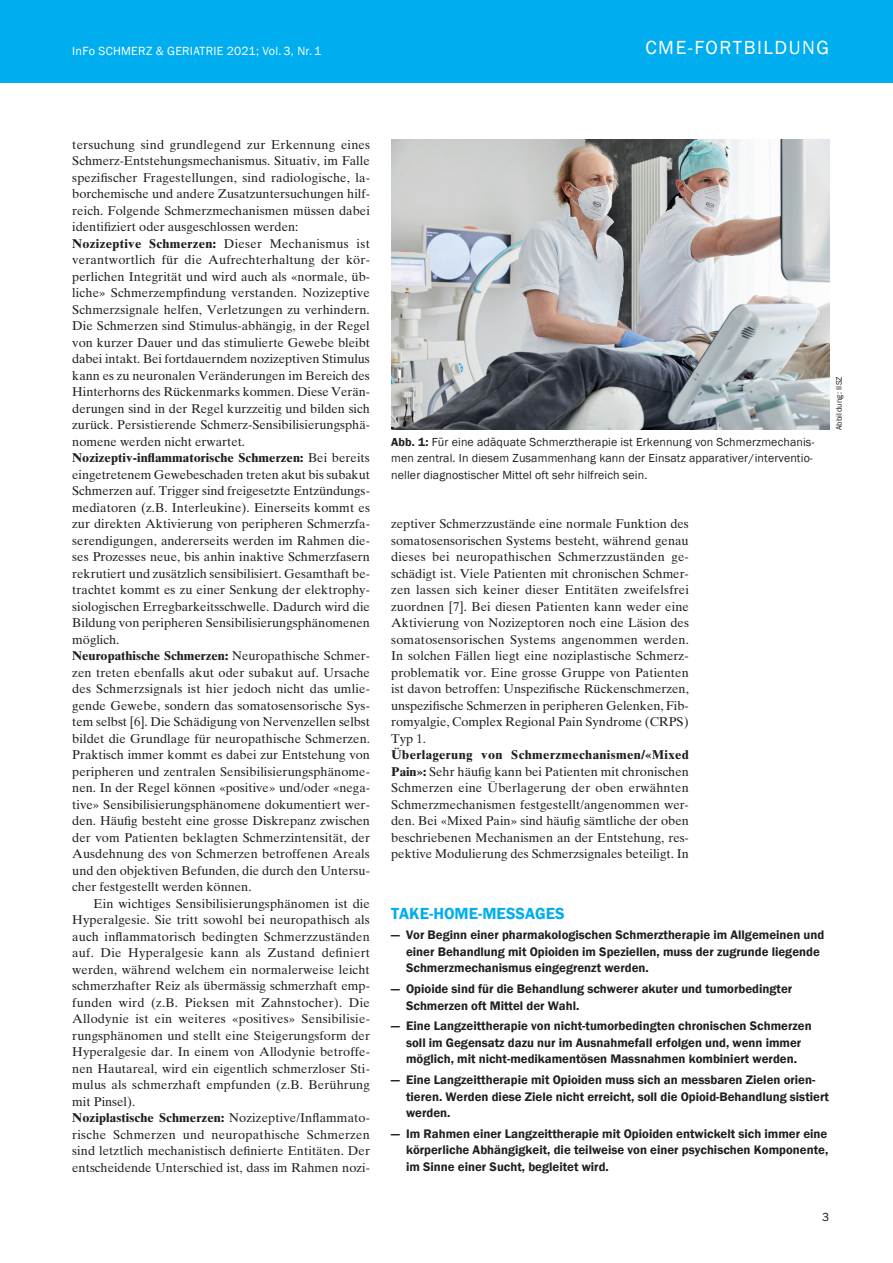
<style>
.page{position:relative;width:893px;height:1263px;background:#fff}
.page>*{position:absolute;margin:0;border:0;box-sizing:border-box;transform-origin:0 0}
.t1{font:19.5px "Franklin Gothic";letter-spacing:.08em;color:#fff}
.Take-H__Titel_nur_CM{font:600 16.5px "Franklin Gothic";color:#00aeef}
.Fliesstext_OE_2SP{font:12.75px/16.5px "Times Ten";color:#231f20;text-align:justify}
.t2{font:600 12.75px/16.5px "Franklin Gothic";color:#231f20}
.Fliesstext_ME_2SP{font:12.75px/16.5px "Times Ten";letter-spacing:.01em;color:#231f20;text-align:justify}
.t3{font:12.15px "Franklin Gothic";letter-spacing:.02em;color:#fff}
.Bild_U{font:12px/16.5px "Franklin Gothic";letter-spacing:.01em;color:#231f20}
.Bild_Q{font:8.25px "Franklin Gothic";letter-spacing:.02em;color:#231f20}
.s1{font-weight:700}
.s2{font-weight:600}
</style>
<div class="page">
<div style="left:0;top:0;width:893px;height:83px;background:#00aeef"></div>
<img style="left:391px;top:139px;width:438px;height:290px">
<p class="t3" style="left:72px;top:43px;width:251px">InFo SCHMERZ &amp; GERIATRIE 2021; Vol. 3, Nr. 1</p>
<h1 class="t1" style="left:645px;top:36px;width:185px">CME-FORTBILDUNG</h1>
<p class="Fliesstext_OE_2SP" style="left:72px;top:136px;width:299px">tersuchung sind grundlegend zur Erkennung eines Schmerz-Entstehungsmechanismus. Situativ, im Falle spezifischer Fragestellungen, sind radiologische, la&shy;borchemische und andere Zusatzuntersuchungen hilf&shy;reich. Folgende Schmerzmechanismen müssen dabei identifiziert oder ausgeschlossen werden:</p>
<p class="Fliesstext_OE_2SP" style="left:72px;top:235px;width:299px"><span class="s1">Nozizeptive Schmerzen:</span> Dieser Mechanismus ist verantwortlich für die Aufrechterhaltung der kör&shy;perlichen Integrität und wird auch als «normale, üb&shy;liche» Schmerzempfindung verstanden. Nozizeptive Schmerzsignale helfen, Verletzungen zu verhindern.<br>Die Schmerzen sind Stimulus-abhängig, in der Regel von kurzer Dauer und das stimulierte Gewebe bleibt dabei intakt. Bei fortdauerndem nozizeptiven Stimulus kann es zu neuronalen Veränderungen im Bereich des Hinterhorns des Rückenmarks kommen. Diese Verän&shy;derungen sind in der Regel kurzzeitig und bilden sich zurück. Persistierende Schmerz-Sensibilisierungsphä&shy;nomene werden nicht erwartet.</p>
<p class="Fliesstext_OE_2SP" style="left:72px;top:449px;width:299px"><span class="s1">Nozizeptiv-inflammatorische Schmerzen:</span> Bei bereits eingetretenem Gewebeschaden treten akut bis subakut Schmerzen auf. Trigger sind freigesetzte Entzündungs&shy;mediatoren (z.B. Interleukine). Einerseits kommt es zur direkten Aktivierung von peripheren Schmerzfa&shy;serendigungen, andererseits werden im Rahmen die&shy;ses Prozesses neue, bis anhin inaktive Schmerzfasern rekrutiert und zusätzlich sensibilisiert. Gesamthaft be&shy;trachtet kommt es zu einer Senkung der elektrophy&shy;siologischen Erregbarkeitsschwelle. Dadurch wird die Bildung von peripheren Sensibilisierungsphänomenen möglich.</p>
<p class="Fliesstext_OE_2SP" style="left:72px;top:647px;width:299px"><span class="s1">Neuropathische Schmerzen:</span> Neuropathische Schmer&shy;zen treten ebenfalls akut oder subakut auf. Ursache des Schmerzsignals ist hier jedoch nicht das umlie&shy;gende Gewebe, sondern das somatosensorische Sys&shy;tem selbst [6]. Die Schädigung von Nervenzellen selbst bildet die Grundlage für neuropathische Schmerzen.<br>Praktisch immer kommt es dabei zur Entstehung von peripheren und zentralen Sensibilisierungsphänome&shy;nen. In der Regel können «positive» und/oder «nega&shy;tive» Sensibilisierungsphänomene dokumentiert wer&shy;den. Häufig besteht eine grosse Diskrepanz zwischen der vom Patienten beklagten Schmerzintensität, der Ausdehnung des von Schmerzen betroffenen Areals und den objektiven Befunden, die durch den Untersu&shy;cher festgestellt werden können.</p>
<p class="Fliesstext_ME_2SP" style="left:72px;top:895px;width:299px;text-indent:21px">Ein wichtiges Sensibilisierungsphänomen ist die Hyperalgesie. Sie tritt sowohl bei neuropathisch als auch inflammatorisch bedingten Schmerzzuständen auf. Die Hyperalgesie kann als Zustand definiert werden, während welchem ein normalerweise leicht schmerzhafter Reiz als übermässig schmerzhaft emp&shy;funden wird (z.B. Pieksen mit Zahnstocher). Die Allodynie ist ein weiteres «positives» Sensibilisie&shy;rungsphänomen und stellt eine Steigerungsform der Hyperalgesie dar. In einem von Allodynie betroffe&shy;nen Hautareal, wird ein eigentlich schmerzloser Sti&shy;mulus als schmerzhaft empfunden (z.B. Berührung mit Pinsel).</p>
<p class="Fliesstext_OE_2SP" style="left:72px;top:1109px;width:299px"><span class="s1">Noziplastische Schmerzen:</span> Nozizeptive/Inflammato&shy;rische Schmerzen und neuropathische Schmerzen sind letztlich mechanistisch definierte Entitäten. Der entscheidende Unterschied ist, dass im Rahmen nozi-</p>
<p class="Bild_U" style="left:391px;top:434px;width:425px"><span class="s2">Abb. 1:</span> Für eine adäquate Schmerztherapie ist Erkennung von Schmerzmechanis&shy;men zentral. In diesem Zusammenhang kann der Einsatz apparativer/interventio&shy;neller diagnostischer Mittel oft sehr hilfreich sein.</p>
<p class="Fliesstext_OE_2SP" style="left:391px;top:515px;width:299px">zeptiver Schmerzzustände eine normale Funktion des somatosensorischen Systems besteht, während genau dieses bei neuropathischen Schmerzzuständen ge&shy;schädigt ist. Viele Patienten mit chronischen Schmer&shy;zen lassen sich keiner dieser Entitäten zweifelsfrei zuordnen [7]. Bei diesen Patienten kann weder eine Aktivierung von Nozizeptoren noch eine Läsion des somatosensorischen Systems angenommen werden.<br>In solchen Fällen liegt eine noziplastische Schmerz&shy;problematik vor. Eine grosse Gruppe von Patienten ist davon betroffen: Unspezifische Rückenschmerzen, unspezifische Schmerzen in peripheren Gelenken, Fib&shy;romyalgie, Complex Regional Pain Syndrome (CRPS)<br>Typ 1.</p>
<p class="Fliesstext_OE_2SP" style="left:391px;top:746px;width:299px"><span class="s1">Überlagerung von Schmerzmechanismen/«Mixed Pain»:</span> Sehr häufig kann bei Patienten mit chronischen Schmerzen eine Überlagerung der oben erwähnten Schmerzmechanismen festgestellt/angenommen wer&shy;den. Bei «Mixed Pain» sind häufig sämtliche der oben beschriebenen Mechanismen an der Entstehung, res&shy;pektive Modulierung des Schmerzsignales beteiligt. In</p>
<p class="Bild_Q" style="left:834px;top:430px;width:56px;rotate:-90deg">Abbildung: IISZ</p>
<p class="Take-H__Titel_nur_CM" style="left:391px;top:903px;width:175px">TAKE-HOME-MESSAGES</p>
<p class="t2" style="left:406px;top:927px;width:420px;text-indent:-15px">― Vor Beginn einer pharmakologischen Schmerztherapie im Allgemeinen und einer Behandlung mit Opioiden im Speziellen, muss der zugrunde liegende<br>Schmerzmechanismus eingegrenzt werden.</p>
<p class="t2" style="left:406px;top:981px;width:388px;text-indent:-15px">― Opioide sind für die Behandlung schwerer akuter und tumorbedingter<br>Schmerzen oft Mittel der Wahl.</p>
<p class="t2" style="left:391px;top:1018px;width:422px;text-align:center">― Eine Langzeittherapie von nicht-tumorbedingten chronischen Schmerzen soll im Gegensatz dazu nur im Ausnahmefall erfolgen und, wenn immer möglich, mit nicht-medikamentösen Massnahmen kombiniert werden.</p>
<p class="t2" style="left:406px;top:1072px;width:424px;text-indent:-15px">― Eine Langzeittherapie mit Opioiden muss sich an messbaren Zielen orien&shy;tieren. Werden diese Ziele nicht erreicht, soll die Opioid-Behandlung sistiert werden.</p>
<p class="t2" style="left:406px;top:1125px;width:424px;text-align:justify;text-indent:-15px">― Im Rahmen einer Langzeittherapie mit Opioiden entwickelt sich immer eine körperliche Abhängigkeit, die teilweise von einer psychischen Komponente, im Sinne einer Sucht, begleitet wird.</p>
<p class="Bild_U" style="left:822px;top:1209px;width:9px">3</p>
</div>
